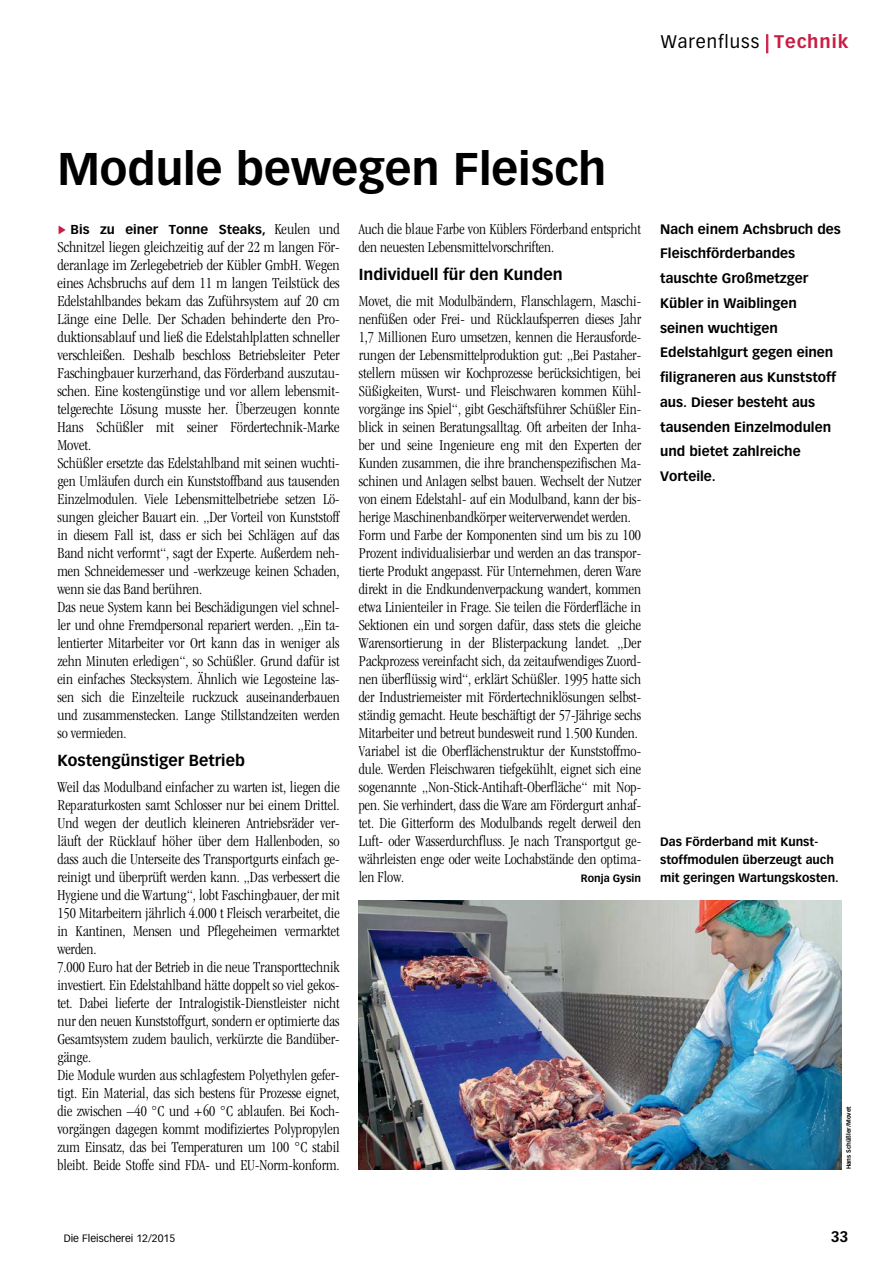
<style>
.page{position:relative;width:893px;height:1263px;background:#fff}
.page>*{position:absolute;margin:0;border:0;box-sizing:border-box;transform-origin:0 0}
.t1{font:700 45px "Vectora LH";color:#000}
.t2{font:18px "Vectora LH";letter-spacing:.05em;color:#000}
.t3{font:300 condensed 15.75px/18px "Garamond";color:#000}
.t4{font:700 15.75px "Vectora LH";color:#000}
.t5{font:700 15px "Vectora LH";color:#000}
.t6{font:700 13.5px/24.8px "Vectora LH";color:#000}
.t7{font:700 12.75px "Vectora LH";color:#000}
.t8{font:700 12px/18px "Vectora LH";color:#000}
.t9{font:10.5px "Vectora LH";color:#000}
.t10{font:700 10.5px "Vectora LH";color:#000}
.t11{font:700 6px "Vectora LH";color:#000}
.s1{color:#c81e45}
.s2{font-weight:700;color:#c81e45}
.s3{font-family:"Garamond";font-weight:300;font-stretch:condensed;font-size:15.75px}
</style>
<div class="page">
<svg style="left:766px;top:35px;width:2px;height:18px"></svg>
<img style="left:359px;top:900px;width:483px;height:269px">
<p class="t2" style="left:661px;top:31px;width:189px">Warenfluss <span class="s1">|</span> <span class="s2">Technik</span></p>
<h1 class="t1" style="left:57px;top:141px;width:551px">Module bewegen Fleisch</h1>
<p class="t7" style="left:57px;top:222px;width:284px"><span class="s1">✓</span> Bis zu einer Tonne Steaks, <span class="s3">Keulen und</span></p>
<p class="t3" style="left:57px;top:238px;width:284px">Schnitzel liegen gleichzeitig auf der 22 m langen För&shy;deranlage im Zerlegebetrieb der Kübler GmbH. Wegen eines Achsbruchs auf dem 11 m langen Teilstück des Edelstahlbandes bekam das Zuführsystem auf 20 cm Länge eine Delle. Der Schaden behinderte den Pro&shy;duktionsablauf und ließ die Edelstahlplatten schneller verschleißen. Deshalb beschloss Betriebsleiter Peter Faschingbauer kurzerhand, das Förderband auszutau&shy;schen. Eine kostengünstige und vor allem lebensmit&shy;telgerechte Lösung musste her. Überzeugen konnte Hans Schüßler mit seiner Fördertechnik-Marke Movet.<br>Schüßler ersetzte das Edelstahlband mit seinen wuchti&shy;gen Umläufen durch ein Kunststoffband aus tausenden Einzelmodulen. Viele Lebensmittelbetriebe setzen Lö&shy;sungen gleicher Bauart ein. „Der Vorteil von Kunststoff in diesem Fall ist, dass er sich bei Schlägen auf das Band nicht verformt“, sagt der Experte. Außerdem neh&shy;men Schneidemesser und -werkzeuge keinen Schaden, wenn sie das Band berühren.<br>Das neue System kann bei Beschädigungen viel schnel&shy;ler und ohne Fremdpersonal repariert werden. „Ein ta&shy;lentierter Mitarbeiter vor Ort kann das in weniger als zehn Minuten erledigen“, so Schüßler. Grund dafür ist ein einfaches Stecksystem. Ähnlich wie Legosteine las&shy;sen sich die Einzelteile ruckzuck auseinanderbauen und zusammenstecken. Lange Stillstandzeiten werden so vermieden.</p>
<p class="t4" style="left:57px;top:751px;width:189px">Kostengünstiger Betrieb</p>
<p class="t3" style="left:57px;top:778px;width:284px">Weil das Modulband einfacher zu warten ist, liegen die Reparaturkosten samt Schlosser nur bei einem Drittel.<br>Und wegen der deutlich kleineren Antriebsräder ver&shy;läuft der Rücklauf höher über dem Hallenboden, so dass auch die Unterseite des Transportgurts einfach ge&shy;reinigt und überprüft werden kann. „Das verbessert die Hygiene und die Wartung“, lobt Faschingbauer, der mit 150 Mitarbeitern jährlich 4.000 t Fleisch verarbeitet, die in Kantinen, Mensen und Pflegeheimen vermarktet werden.<br>7.000 Euro hat der Betrieb in die neue Transporttechnik investiert. Ein Edelstahlband hätte doppelt so viel gekos&shy;tet. Dabei lieferte der Intralogistik-Dienstleister nicht nur den neuen Kunststoffgurt, sondern er optimierte das Gesamtsystem zudem baulich, verkürzte die Bandüber&shy;gänge.<br>Die Module wurden aus schlagfestem Polyethylen gefer&shy;tigt. Ein Material, das sich bestens für Prozesse eignet, die zwischen –40 °C und +60 °C ablaufen. Bei Koch&shy;vorgängen dagegen kommt modifiziertes Polypropylen zum Einsatz, das bei Temperaturen um 100 °C stabil bleibt. Beide Stoffe sind FDA- und EU-Norm-konform.</p>
<p class="t3" style="left:359px;top:220px;width:284px">Auch die blaue Farbe von Küblers Förderband entspricht den neuesten Lebensmittelvorschriften.</p>
<p class="t4" style="left:359px;top:265px;width:205px">Individuell für den Kunden</p>
<p class="t3" style="left:359px;top:292px;width:284px">Movet, die mit Modulbändern, Flanschlagern, Maschi&shy;nenfüßen oder Frei- und Rücklaufsperren dieses Jahr 1,7 Millionen Euro umsetzen, kennen die Herausforde&shy;rungen der Lebensmittelproduktion gut: „Bei Pastaher&shy;stellern müssen wir Kochprozesse berücksichtigen, bei Süßigkeiten, Wurst- und Fleischwaren kommen Kühl&shy;vorgänge ins Spiel“, gibt Geschäftsführer Schüßler Ein&shy;blick in seinen Beratungsalltag. Oft arbeiten der Inha&shy;ber und seine Ingenieure eng mit den Experten der Kunden zusammen, die ihre branchenspezifischen Ma&shy;schinen und Anlagen selbst bauen. Wechselt der Nutzer von einem Edelstahl- auf ein Modulband, kann der bis&shy;herige Maschinenbandkörper weiterverwendet werden.<br>Form und Farbe der Komponenten sind um bis zu 100<br>Prozent individualisierbar und werden an das transpor&shy;tierte Produkt angepasst. Für Unternehmen, deren Ware direkt in die Endkundenverpackung wandert, kommen etwa Linienteiler in Frage. Sie teilen die Förderfläche in Sektionen ein und sorgen dafür, dass stets die gleiche Warensortierung in der Blisterpackung landet. „Der Packprozess vereinfacht sich, da zeitaufwendiges Zuord&shy;nen überflüssig wird“, erklärt Schüßler. 1995 hatte sich der Industriemeister mit Fördertechniklösungen selbst&shy;ständig gemacht. Heute beschäftigt der 57-Jährige sechs Mitarbeiter und betreut bundesweit rund 1.500 Kunden.<br>Variabel ist die Oberflächenstruktur der Kunststoffmo&shy;dule. Werden Fleischwaren tiefgekühlt, eignet sich eine sogenannte „Non-Stick-Antihaft-Oberfläche“ mit Nop&shy;pen. Sie verhindert, dass die Ware am Fördergurt anhaf&shy;tet. Die Gitterform des Modulbands regelt derweil den Luft- oder Wasserdurchfluss. Je nach Transportgut ge&shy;währleisten enge oder weite Lochabstände den optima&shy;len Flow.</p>
<p class="t10" style="left:581px;top:872px;width:62px">Ronja Gysin</p>
<p class="t6" style="left:660px;top:216px;width:182px">Nach einem Achsbruch des<br>Fleischförderbandes tauschte Großmetzger<br>Kübler in Waiblingen seinen wuchtigen<br>Edelstahlgurt gegen einen filigraneren aus Kunststoff aus. Dieser besteht aus tausenden Einzelmodulen und bietet zahlreiche<br>Vorteile.</p>
<p class="t8" style="left:660px;top:833px;width:180px">Das Förderband mit Kunst&shy;stoffmodulen überzeugt auch mit geringen Wartungskosten.</p>
<p class="t11" style="left:845px;top:1169px;width:65px;rotate:-90deg">Hans Schüßler/Movet</p>
<p class="t9" style="left:64px;top:1232px;width:113px">Die Fleischerei 12/2015</p>
<p class="t5" style="left:831px;top:1227px;width:19px">33</p>
</div>
